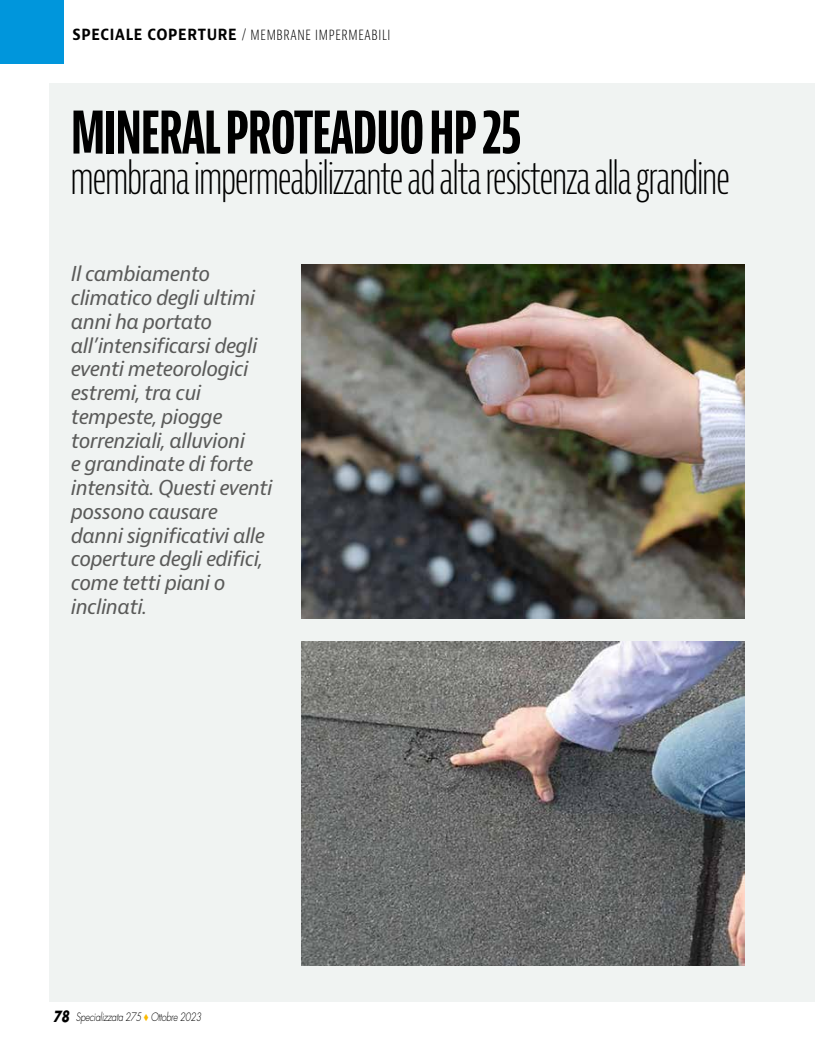
<style>
.page{position:relative;width:815px;height:1063px;background:#fff}
.page>*{position:absolute;margin:0;border:0;box-sizing:border-box;transform-origin:0 0}
.t1{font:700 extra-condensed 62.5px "Bernina Sans";letter-spacing:-.03em;color:#000}
.t2{font:300 extra-condensed 45px "Bernina Sans";letter-spacing:-.03em;color:#000}
.t3{font:italic 20px/23.8px "Bernina Sans";letter-spacing:-.03em;color:#5a5a59}
.t4{font:300 condensed 15px "Bernina Sans";letter-spacing:.05em;color:#000;scale:.9 1}
.t5{font:italic 300 11.25px "Futura Std";letter-spacing:-.03em;color:#000;scale:.8 1}
.s1{font-weight:700;font-stretch:normal}
.s2{font-weight:700;font-size:15px}
.s3{color:#fbba00}
</style>
<div class="page">
<div style="left:49px;top:83px;width:766px;height:918px;background:#edf1ef"></div>
<div style="left:0;top:0;width:64px;height:64px;background:#0096dc"></div>
<img style="left:301px;top:641px;width:443px;height:325px">
<img style="left:301px;top:264px;width:443px;height:355px">
<p class="t4" style="left:73px;top:25px;width:355px"><span class="s1">SPECIALE COPERTURE</span> / MEMBRANE IMPERMEABILI</p>
<h1 class="t1" style="left:70px;top:95px;width:453px">MINERALPROTEADUOHP 25</h1>
<h2 class="t2" style="left:70px;top:153px;width:661px">membranaimpermeabilizzante ad alta resistenzaallagrandine</h2>
<p class="t3" style="left:71px;top:263px;width:203px">Il cambiamento climatico degli ultimi anni ha portato all’intensificarsi degli eventi meteorologici estremi, tra cui tempeste, piogge torrenziali, alluvioni<br>e grandinate di forte intensità. Questi eventi possono causare danni significativi alle coperture degli edifici, come tetti piani o inclinati.</p>
<p class="t5" style="left:53px;top:1010px;width:187px"><span class="s2">78</span> Specializzata 275 <span class="s3">◆</span> Ottobre 2023</p>
</div>
